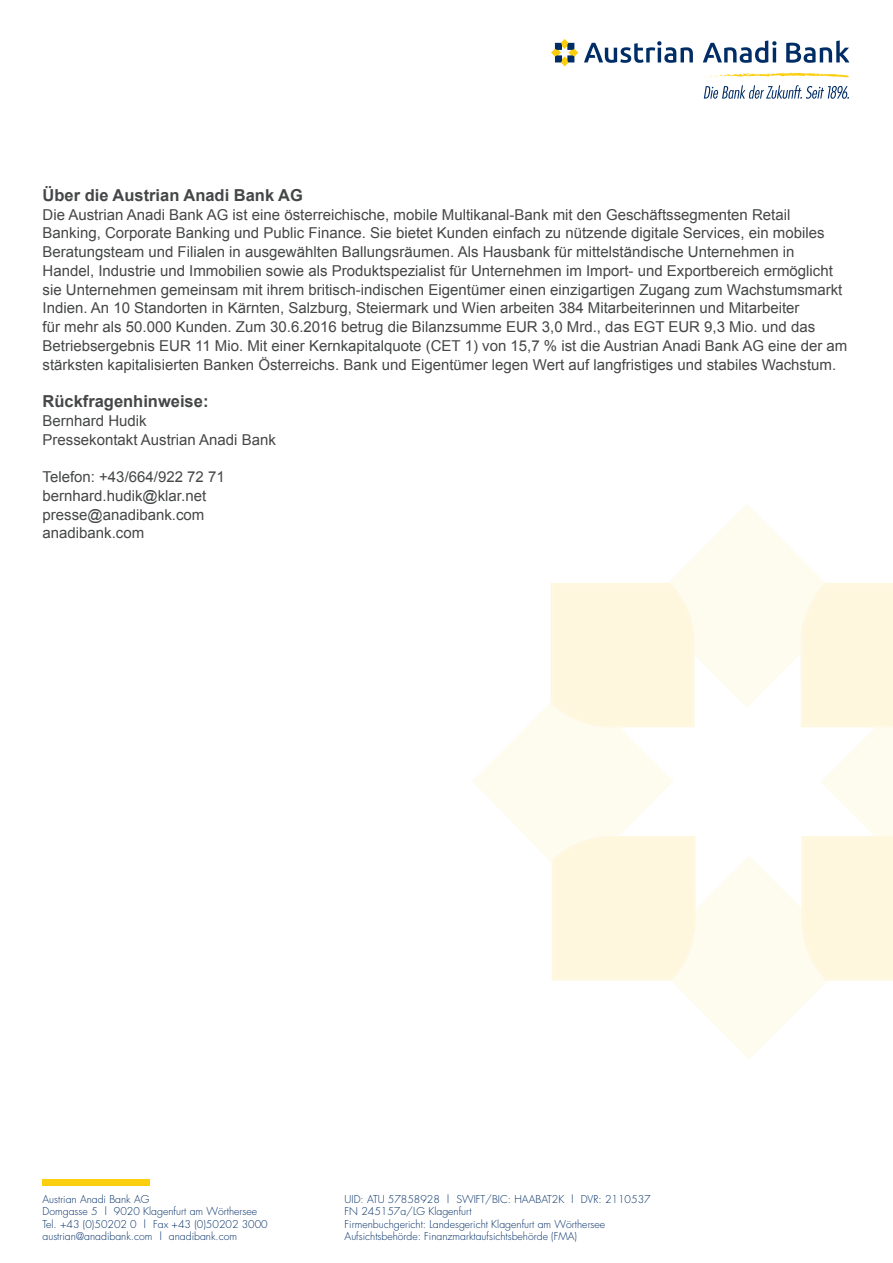
<style>
.page{position:relative;width:893px;height:1263px;background:#fff}
.page>*{position:absolute;margin:0;border:0;box-sizing:border-box;transform-origin:0 0}
.t1{font:700 16.5px "Arial";color:#454647}
.t2{font:15px/18.8px "Arial";color:#454647}
.t3{font:300 10.5px/12.6px "Futura";color:#002d66}
</style>
<div class="page">
<svg style="left:472px;top:504px;width:421px;height:555px"></svg>
<svg style="left:703px;top:40px;width:73px;height:23px"></svg>
<svg style="left:786px;top:40px;width:63px;height:23px"></svg>
<svg style="left:584px;top:41px;width:109px;height:22px"></svg>
<svg style="left:704px;top:85px;width:145px;height:14px"></svg>
<svg style="left:703px;top:72px;width:146px;height:6px"></svg>
<svg style="left:551px;top:39px;width:27px;height:27px"></svg>
<div style="left:43px;top:1179px;width:107px;height:6px;background:#fccf0e"></div>
<p class="t1" style="left:43px;top:184px;width:262px">Über die Austrian Anadi Bank AG</p>
<p class="t2" style="left:43px;top:205px;width:806px">Die Austrian Anadi Bank AG ist eine österreichische, mobile Multikanal-Bank mit den Geschäftssegmenten Retail Banking, Corporate Banking und Public Finance. Sie bietet Kunden einfach zu nützende digitale Services, ein mobiles Beratungsteam und Filialen in ausgewählten Ballungsräumen. Als Hausbank für mittelständische Unternehmen in Handel, Industrie und Immobilien sowie als Produktspezialist für Unternehmen im Import- und Exportbereich ermöglicht sie Unternehmen gemeinsam mit ihrem britisch-indischen Eigentümer einen einzigartigen Zugang zum Wachstumsmarkt Indien. An 10 Standorten in Kärnten, Salzburg, Steiermark und Wien arbeiten 384 Mitarbeiterinnen und Mitarbeiter<br>für mehr als 50.000 Kunden. Zum 30.6.2016 betrug die Bilanzsumme EUR 3,0 Mrd., das EGT EUR 9,3 Mio. und das Betriebsergebnis EUR 11 Mio. Mit einer Kernkapitalquote (CET 1) von 15,7 % ist die Austrian Anadi Bank AG eine der am stärksten kapitalisierten Banken Österreichs. Bank und Eigentümer legen Wert auf langfristiges und stabiles Wachstum.</p>
<p class="t1" style="left:43px;top:390px;width:167px">Rückfragenhinweise:</p>
<p class="t2" style="left:43px;top:411px;width:235px">Bernhard Hudik<br>Pressekontakt Austrian Anadi Bank</p>
<p class="t2" style="left:43px;top:468px;width:184px">Telefon: +43/664/922 72 71 bernhard.hudik@klar.net presse@anadibank.com anadibank.com</p>
<p class="t3" style="left:43px;top:1193px;width:227px">Austrian Anadi Bank AG<br>Domgasse 5 | 9020 Klagenfurt am Wörthersee Tel. +43 (0)50202 0 | Fax +43 (0)50202 3000 austrian@anadibank.com | anadibank.com</p>
<p class="t3" style="left:345px;top:1193px;width:308px">UID: ATU 57858928 | SWIFT/BIC: HAABAT2K | DVR: 2110537<br>FN 245157a/LG Klagenfurt<br>Firmenbuchgericht: Landesgericht Klagenfurt am Wörthersee Aufsichtsbehörde: Finanzmarktaufsichtsbehörde (FMA)</p>
</div>
